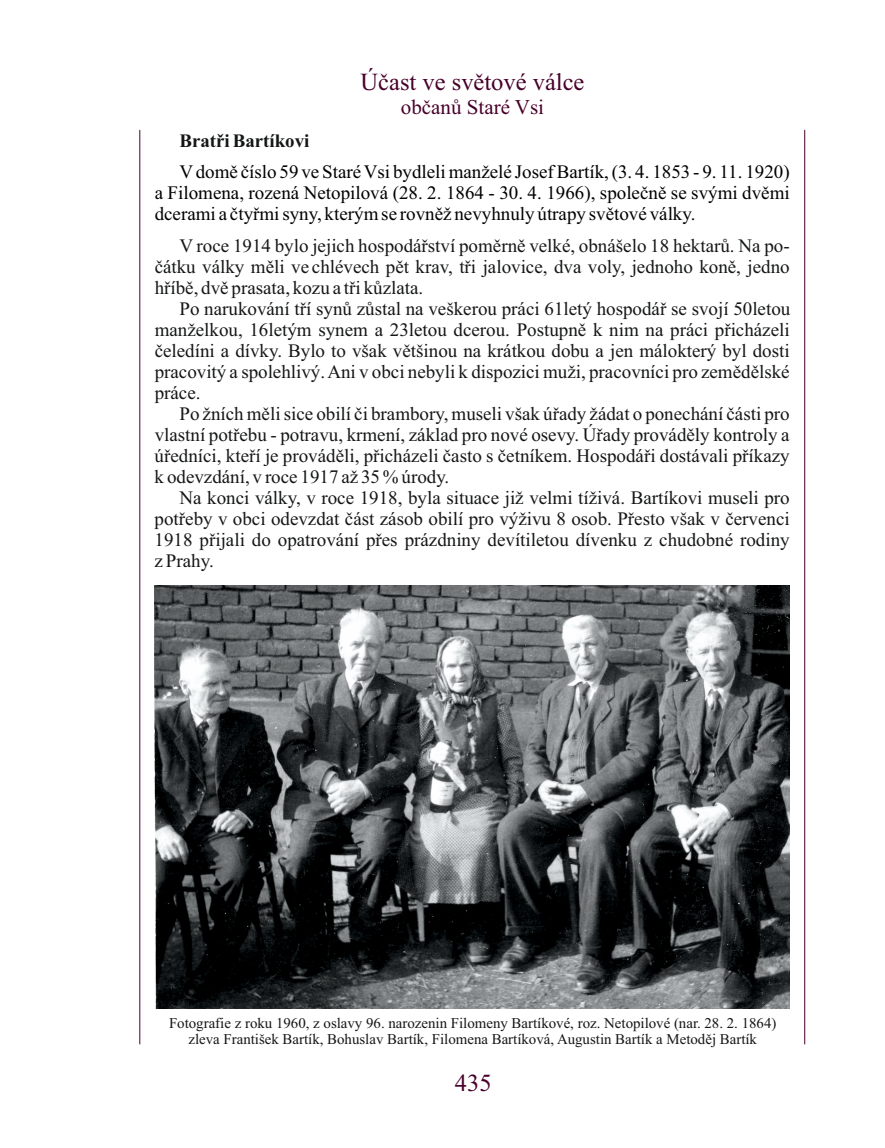
<style>
.page{position:relative;width:885px;height:1148px;background:#fff}
.page>*{position:absolute;margin:0;border:0;box-sizing:border-box;transform-origin:0 0}
.t1{font:24.5px "Times New Roman";color:#48002b}
.t2{font:21px "Times New Roman";color:#48002b}
.t3{font:19.07px/21px "Times New Roman";color:#151616;text-align:justify}
.t4{font:19.07px/21px "Times New Roman";color:#000;text-align:justify}
.t5{font:700 18.9px "Times New Roman";color:#151616}
.t6{font:14.88px/16.4px "Times New Roman";color:#151616;text-align:center}
</style>
<div class="page">
<img style="left:155px;top:586px;width:635px;height:422px">
<hr style="left:139px;top:130px;width:1px;height:914px;background:#48002b">
<hr style="left:804px;top:130px;width:1px;height:914px;background:#48002b">
<p class="t1" style="left:361px;top:73px;width:225px">Účast ve světové válce</p>
<p class="t2" style="left:401px;top:100px;width:145px">občanů Staré Vsi</p>
<p class="t5" style="left:179px;top:134px;width:131px">Bratři Bartíkovi</p>
<p class="t4" style="left:155px;top:163px;width:636px;text-indent:25px">Vdomě číslo 59 ve Staré Vsi bydleli manželé Josef Bartík, (3. 4. 1853 - 9. 11. 1920) a Filomena, rozená Netopilová (28. 2. 1864 - 30. 4. 1966), společně se svými dvěmi dcerami a čtyřmi syny, kterým se rovněž nevyhnuly útrapy světové války.</p>
<p class="t3" style="left:155px;top:237px;width:636px;text-indent:25px">V roce 1914 bylo jejich hospodářství poměrně velké, obnášelo 18 hektarů. Na po&shy;čátku války měli ve chlévech pět krav, tři jalovice, dva voly, jednoho koně, jedno hříbě, dvě prasata, kozu a tři kůzlata.</p>
<p class="t3" style="left:155px;top:300px;width:637px;text-indent:25px">Po narukování tří synů zůstal na veškerou práci 61letý hospodář se svojí 50letou manželkou, 16letým synem a 23letou dcerou. Postupně k nim na práci přicházeli čeledíni a dívky. Bylo to však většinou na krátkou dobu a jen málokterý byl dosti pracovitý a spolehlivý. Ani v obci nebyli k dispozici muži, pracovníci pro zemědělské práce.</p>
<p class="t3" style="left:155px;top:405px;width:636px;text-indent:25px">Po žních měli sice obilí či brambory, museli však úřady žádat o ponechání části pro vlastní potřebu - potravu, krmení, základ pro nové osevy. Úřady prováděly kontroly a úředníci, kteří je prováděli, přicházeli často s četníkem. Hospodáři dostávali příkazy k odevzdání, v roce 1917 až 35 % úrody.</p>
<p class="t3" style="left:155px;top:489px;width:636px;text-indent:25px">Na konci války, v roce 1918, byla situace již velmi tíživá. Bartíkovi museli pro potřeby v obci odevzdat část zásob obilí pro výživu 8 osob. Přesto však v červenci 1918 přijali do opatrování přes prázdniny devítiletou dívenku z chudobné rodiny z Prahy.</p>
<p class="t6" style="left:169px;top:1016px;width:609px">Fotografie z roku 1960, z oslavy 96. narozenin Filomeny Bartíkové, roz. Netopilové (nar. 28. 2. 1864) zleva František Bartík, Bohuslav Bartík, Filomena Bartíková, Augustin Bartík a Metoděj Bartík</p>
<p class="t1" style="left:455px;top:1073px;width:38px">435</p>
</div>
